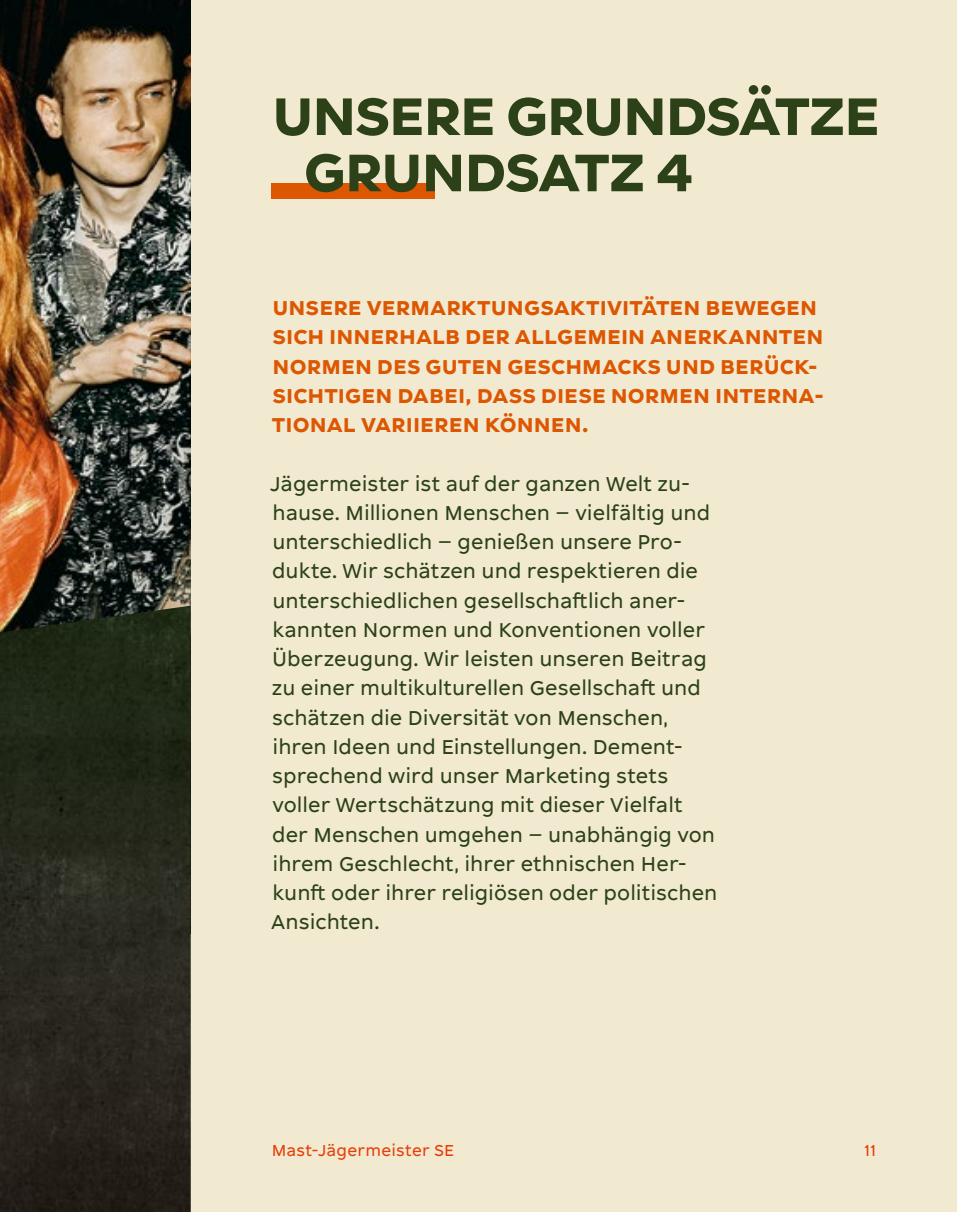
<style>
.page{position:relative;width:957px;height:1212px;background:#f1ead1}
.page>*{position:absolute;margin:0;border:0;box-sizing:border-box;transform-origin:0 0}
.t1{font:700 56.25px "Meister";letter-spacing:-.035em;color:#2c4118}
.Copy_d{font:21.38px/29.2px "Meister";letter-spacing:.005em;color:#2c4118}
.t2{font:700 21.38px/29.2px "Meister";letter-spacing:.005em;color:#dd5702}
.Paginierung{font:16.88px "Meister";letter-spacing:.015em;color:#e73e07}
</style>
<div class="page">
<img style="left:0;top:0;width:191px;height:606px">
<img style="left:0;top:606px;width:191px;height:606px">
<div style="left:272px;top:183px;width:163px;height:16px;background:#dd5702"></div>
<p class="t1" style="left:272px;top:82px;width:610px">UNSERE GRUNDSÄTZE</p>
<p class="t1" style="left:304px;top:138px;width:391px">GRUNDSATZ 4</p>
<p class="t2" style="left:272px;top:293px;width:553px">UNSERE VERMARKTUNGSAKTIVITÄTEN BEWEGEN SICH INNERHALB DER ALLGEMEIN ANERKANNTEN NORMEN DES GUTEN GESCHMACKS UND BERÜCK-SICHTIGEN DABEI, DASS DIESE NORMEN INTERNA-TIONAL VARIIEREN KÖNNEN.</p>
<p class="Copy_d" style="left:270px;top:469px;width:449px">Jägermeister ist auf der ganzen Welt zu&shy;hause. Millionen Menschen – vielfältig und unterschiedlich – genießen unsere Pro&shy;dukte. Wir schätzen und respektieren die unterschiedlichen gesellschaftlich aner&shy;kannten Normen und Konventionen voller Überzeugung. Wir leisten unseren Beitrag zu einer multikulturellen Gesellschaft und schätzen die Diversität von Menschen, ihren Ideen und Einstellungen. Dement&shy;sprechend wird unser Marketing stets voller Wertschätzung mit dieser Vielfalt der Menschen umgehen – unabhängig von ihrem Geschlecht, ihrer ethnischen Her&shy;kunft oder ihrer religiösen oder politischen Ansichten.</p>
<p class="Paginierung" style="left:272px;top:1141px;width:184px">Mast-Jägermeister SE</p>
<p class="Paginierung" style="left:864px;top:1141px;width:13px">11</p>
</div>
